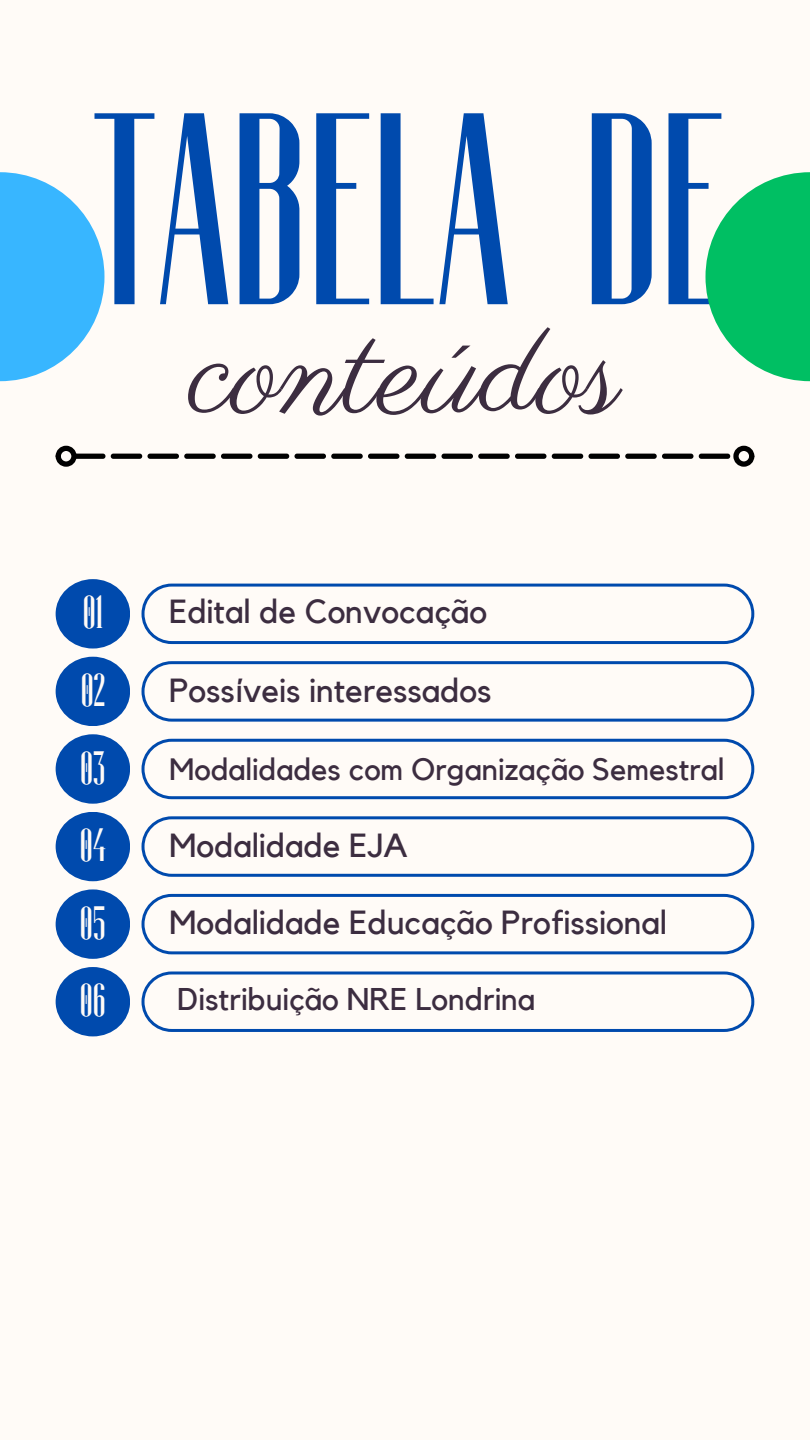
<style>
.page{position:relative;width:810px;height:1440px;background:#fffbf7}
.page>*{position:absolute;margin:0;border:0;box-sizing:border-box;transform-origin:0 0}
.t1{font:280px "Fontuna";color:#004aad}
.t2{font:128.7px "Parisienne";color:#3c2d40}
.t3{font:47.6px "Fontuna";color:#fffbf7}
.t4{font:33.3px "Kollektif";color:#3c2d40}
.t5{font:31.3px "Kollektif";color:#3c2d40}
.t6{font:30.8px "Kollektif";color:#3c2d40}
</style>
<div class="page">
<svg style="left:77px;top:454px;width:653px;height:5px;background:#2f2e2e"></svg>
<div style="left:56px;top:446px;width:21px;height:21px;border:5px solid #000;border-radius:50%"></div>
<div style="left:733px;top:446px;width:21px;height:21px;border:5px solid #000;border-radius:50%"></div>
<svg style="left:0;top:172px;width:105px;height:209px;fill:#38b6ff"></svg>
<svg style="left:705px;top:172px;width:105px;height:209px;fill:#00bf63"></svg>
<div style="left:56px;top:579px;width:74px;height:70px;background:#004aad;border-radius:50%"></div>
<div style="left:56px;top:657px;width:74px;height:69px;background:#004aad;border-radius:50%"></div>
<div style="left:56px;top:734px;width:74px;height:70px;background:#004aad;border-radius:50%"></div>
<div style="left:56px;top:812px;width:74px;height:69px;background:#004aad;border-radius:50%"></div>
<div style="left:56px;top:889px;width:74px;height:70px;background:#004aad;border-radius:50%"></div>
<div style="left:56px;top:967px;width:74px;height:69px;background:#004aad;border-radius:50%"></div>
<svg style="left:142px;top:584px;width:612px;height:60px"></svg>
<svg style="left:142px;top:661px;width:612px;height:61px"></svg>
<svg style="left:142px;top:739px;width:612px;height:60px"></svg>
<svg style="left:142px;top:816px;width:612px;height:61px"></svg>
<svg style="left:142px;top:894px;width:612px;height:60px"></svg>
<svg style="left:142px;top:971px;width:612px;height:61px"></svg>
<h1 class="t1" style="left:92px;top:66px;width:634px">TABELA DE</h1>
<h2 class="t2" style="left:189px;top:294px;width:433px">conteúdos</h2>
<p class="t3" style="left:83px;top:588px;width:21px">01</p>
<p class="t4" style="left:169px;top:596px;width:319px">Edital de Convocação</p>
<p class="t3" style="left:81px;top:666px;width:26px">02</p>
<p class="t4" style="left:169px;top:675px;width:324px">Possíveis interessados</p>
<p class="t3" style="left:80px;top:743px;width:27px">03</p>
<p class="t6" style="left:169px;top:755px;width:557px">Modalidades com Organização Semestral</p>
<p class="t3" style="left:80px;top:821px;width:27px">04</p>
<p class="t4" style="left:169px;top:830px;width:240px">Modalidade EJA</p>
<p class="t3" style="left:80px;top:898px;width:28px">05</p>
<p class="t4" style="left:169px;top:907px;width:499px">Modalidade Educação Profissional</p>
<p class="t3" style="left:80px;top:976px;width:28px">06</p>
<p class="t5" style="left:177px;top:985px;width:360px">Distribuição NRE Londrina</p>
</div>
